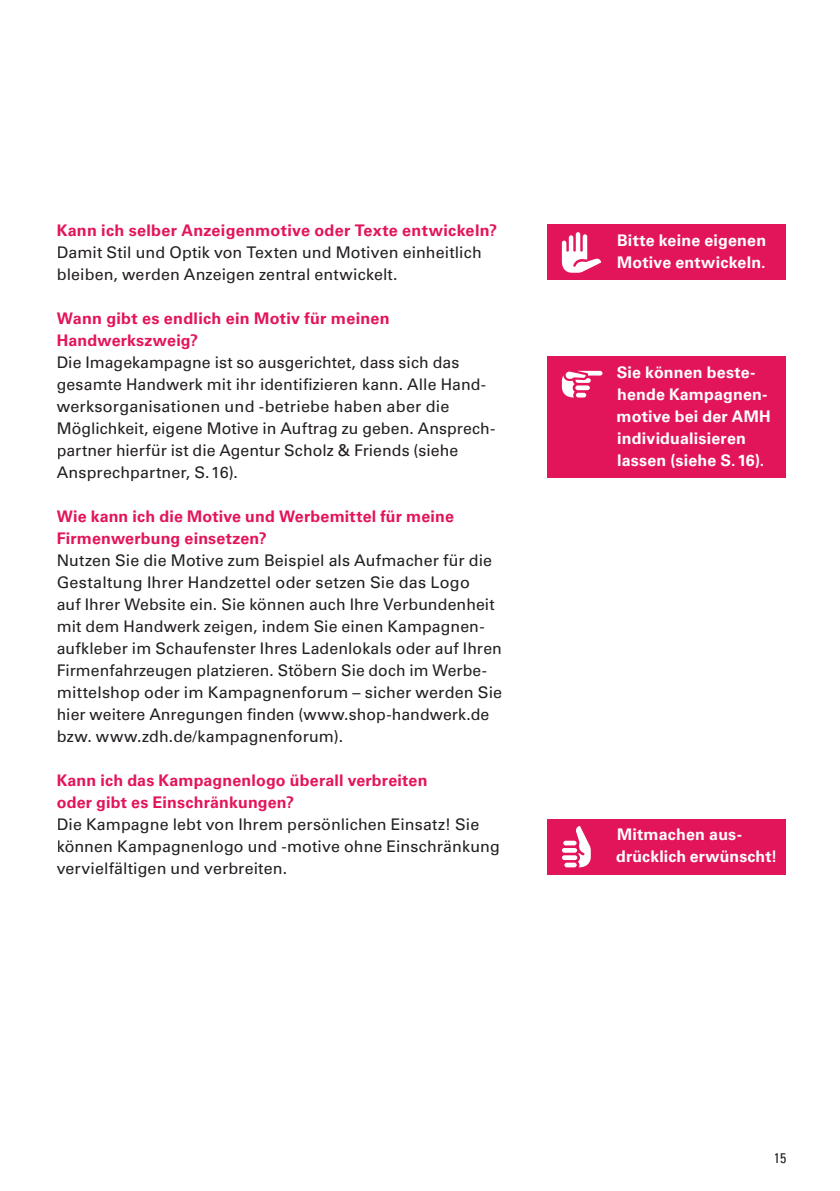
<style>
.page{position:relative;width:840px;height:1191px;background:#fff}
.page>*{position:absolute;margin:0;border:0;box-sizing:border-box;transform-origin:0 0}
.t1{font:16px/22px "Univers LT Std";letter-spacing:.005em;color:#231f20}
.t2{font:700 16px/22px "Univers LT Std";letter-spacing:.015em;color:#e3155a}
.t3{font:700 16px/22px "Univers LT Std";letter-spacing:.01em;color:#fff}
.t4{font:condensed 14px "Univers LT Std";color:#231f20}
</style>
<div class="page">
<div style="left:547px;top:225px;width:238px;height:55px;background:#e3155a"></div>
<svg style="left:561px;top:232px;width:40px;height:41px"></svg>
<div style="left:547px;top:819px;width:238px;height:55px;background:#e3155a"></div>
<svg style="left:561px;top:826px;width:29px;height:41px"></svg>
<div style="left:547px;top:357px;width:238px;height:121px;background:#e3155a"></div>
<svg style="left:561px;top:371px;width:41px;height:26px"></svg>
<p class="t2" style="left:57px;top:220px;width:441px">Kann ich selber Anzeigenmotive oder Texte entwickeln?</p>
<p class="t1" style="left:57px;top:242px;width:426px">Damit Stil und Optik von Texten und Motiven einheitlich bleiben, werden Anzeigen zentral entwickelt.</p>
<p class="t2" style="left:57px;top:308px;width:334px">Wann gibt es endlich ein Motiv für meinen<br>Handwerkszweig?</p>
<p class="t1" style="left:57px;top:352px;width:440px">Die Imagekampagne ist so ausgerichtet, dass sich das gesamte Handwerk mit ihr identifizieren kann. Alle Hand&shy;werksorganisationen und -betriebe haben aber die Möglichkeit, eigene Motive in Auftrag zu geben. Ansprech&shy;partner hierfür ist die Agentur Scholz &amp; Friends (siehe Ansprechpartner, S. 16).</p>
<p class="t2" style="left:57px;top:506px;width:398px">Wie kann ich die Motive und Werbemittel für meine<br>Firmenwerbung einsetzen?</p>
<p class="t1" style="left:57px;top:550px;width:447px">Nutzen Sie die Motive zum Beispiel als Aufmacher für die Gestaltung Ihrer Handzettel oder setzen Sie das Logo<br>auf Ihrer Website ein. Sie können auch Ihre Verbundenheit mit dem Handwerk zeigen, indem Sie einen Kampagnen&shy;aufkleber im Schaufenster Ihres Ladenlokals oder auf Ihren Firmenfahrzeugen platzieren. Stöbern Sie doch im Werbe&shy;mittelshop oder im Kampagnenforum – sicher werden Sie hier weitere Anregungen finden (www.shop-handwerk.de bzw. www.zdh.de/kampagnenforum).</p>
<p class="t2" style="left:57px;top:770px;width:372px">Kann ich das Kampagnenlogo überall verbreiten oder gibt es Einschränkungen?</p>
<p class="t1" style="left:57px;top:814px;width:444px">Die Kampagne lebt von Ihrem persönlichen Einsatz! Sie können Kampagnenlogo und -motive ohne Einschränkung vervielfältigen und verbreiten.</p>
<p class="t3" style="left:616px;top:230px;width:150px">Bitte keine eigenen<br>Motive entwickeln.</p>
<p class="t3" style="left:616px;top:362px;width:155px">Sie können beste&shy;hende Kampagnen&shy;motive bei der AMH individualisieren lassen (siehe S. 16).</p>
<p class="t3" style="left:616px;top:824px;width:162px">Mitmachen aus&shy;drücklich erwünscht!</p>
<p class="t4" style="left:773px;top:1151px;width:14px">15</p>
</div>
